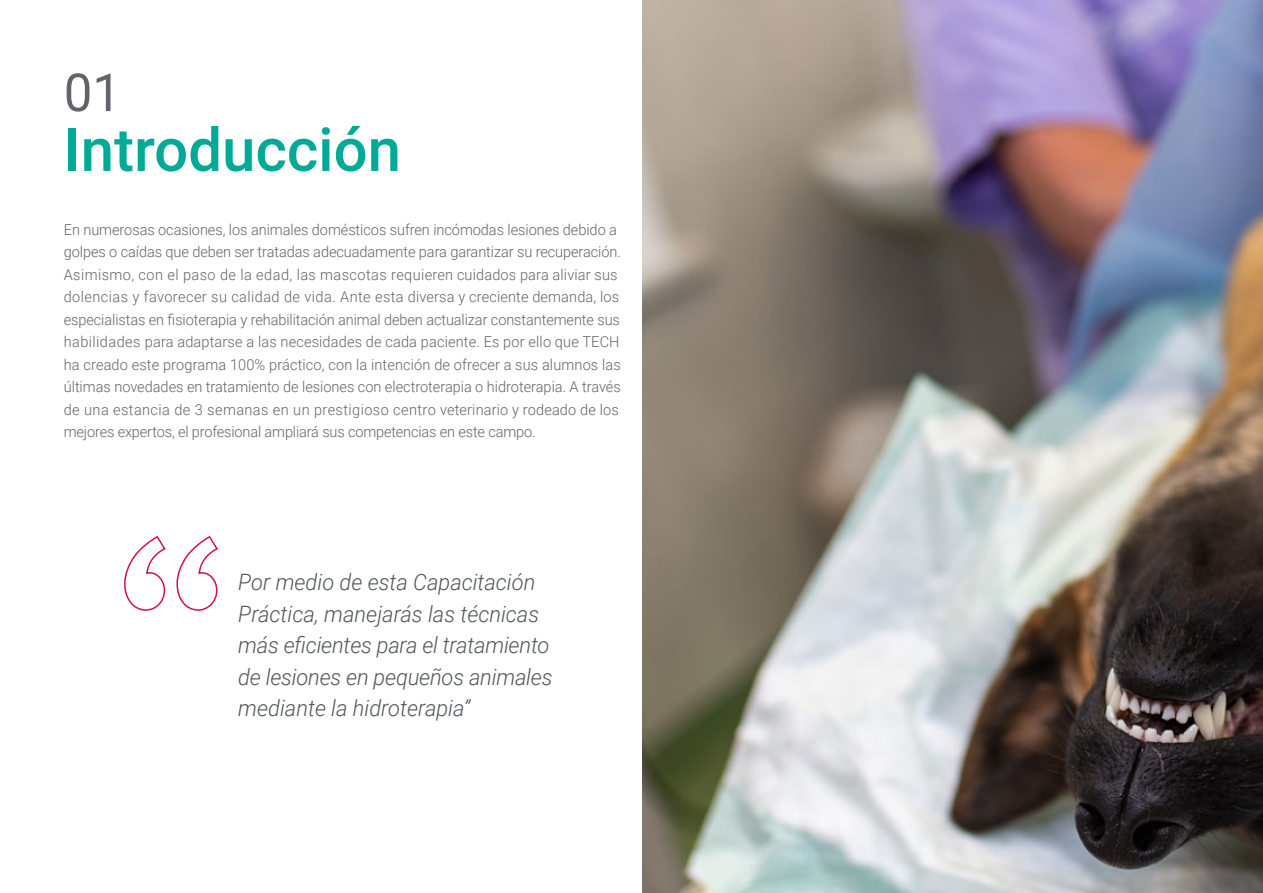
<style>
.page{position:relative;width:1263px;height:893px;background:#fff}
.page>*{position:absolute;margin:0;border:0;box-sizing:border-box;transform-origin:0 0}
.t1{font:500 60px "Roboto";color:#00aa97}
.t2{font:52.5px "Roboto";color:#61646a}
.t3{font:italic 300 22.5px/31.5px "Roboto";color:#52555b}
.t4{font:300 15px/22.5px "Roboto";color:#61646a}
</style>
<div class="page">
<svg style="left:124px;top:535px;width:94px;height:76px"></svg>
<img style="left:642px;top:0;width:621px;height:893px">
<h2 class="t2" style="left:64px;top:56px;width:59px">01</h2>
<h1 class="t1" style="left:64px;top:108px;width:339px">Introducción</h1>
<p class="t4" style="left:64px;top:217px;width:559px">En numerosas ocasiones, los animales domésticos sufren incómodas lesiones debido a golpes o caídas que deben ser tratadas adecuadamente para garantizar su recuperación.<br>Asimismo, con el paso de la edad, las mascotas requieren cuidados para aliviar sus dolencias y favorecer su calidad de vida. Ante esta diversa y creciente demanda, los especialistas en fisioterapia y rehabilitación animal deben actualizar constantemente sus habilidades para adaptarse a las necesidades de cada paciente. Es por ello que TECH ha creado este programa 100% práctico, con la intención de ofrecer a sus alumnos las últimas novedades en tratamiento de lesiones con electroterapia o hidroterapia. A través de una estancia de 3 semanas en un prestigioso centro veterinario y rodeado de los mejores expertos, el profesional ampliará sus competencias en este campo.</p>
<h3 class="t3" style="left:238px;top:566px;width:316px">Por medio de esta Capacitación<br>Práctica, manejarás las técnicas más eficientes para el tratamiento de lesiones en pequeños animales mediante la hidroterapia”</h3>
</div>
